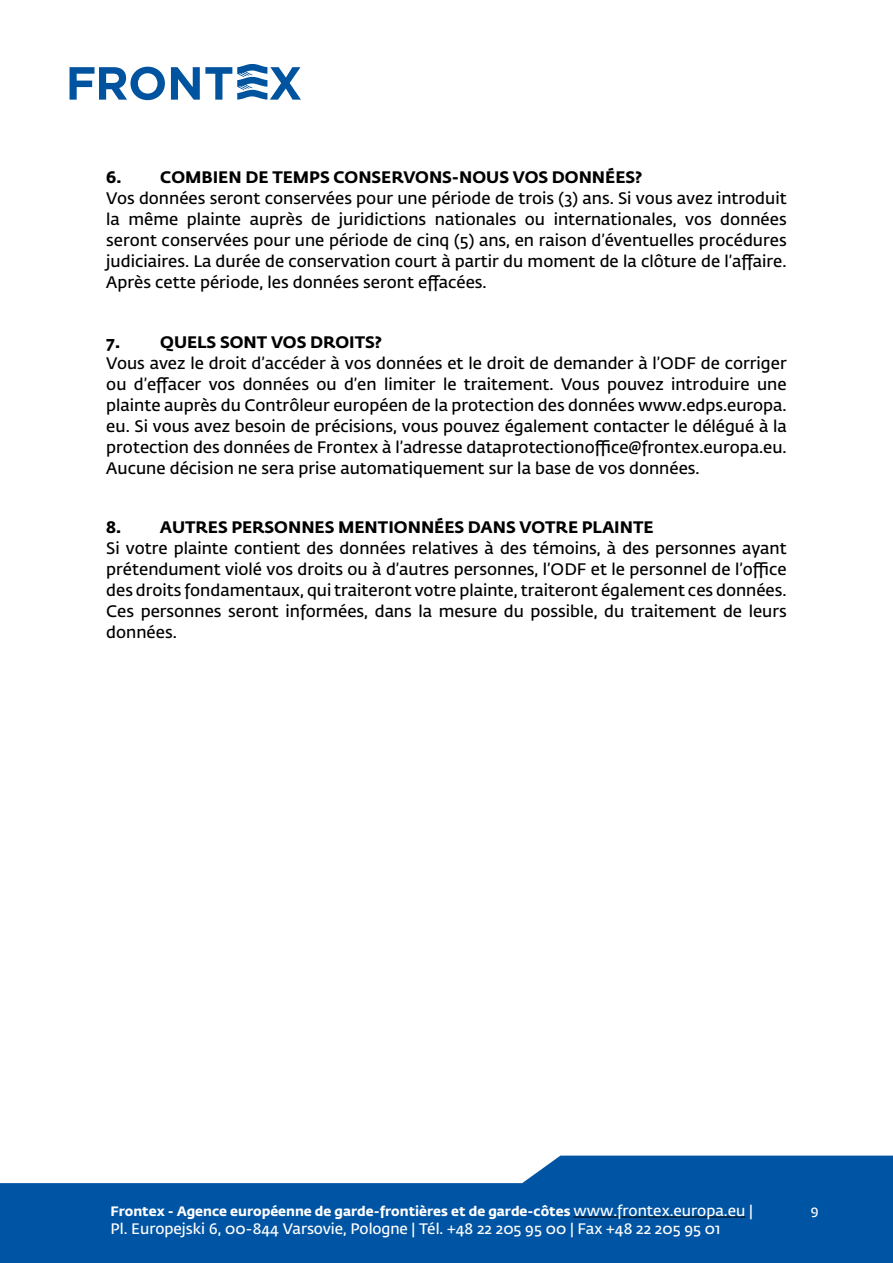
<style>
.page{position:relative;width:893px;height:1263px;background:#fff}
.page>*{position:absolute;margin:0;border:0;box-sizing:border-box;transform-origin:0 0}
.t1{font:600 16.5px/21px "Fedra Sans Pro";color:#000;text-align:justify}
.t2{font:700 16.5px "Fedra Sans Pro";color:#000}
.t3{font:600 15px "Fedra Sans Pro";color:#fff}
.t4{font:700 13.5px "Fedra Sans Pro";color:#fff}
.t5{font:600 13.5px "Fedra Sans Pro";color:#fff}
.s1{font-weight:600;font-size:15px}
</style>
<div class="page">
<svg style="left:0;top:1155px;width:893px;height:108px;fill:#0054a4"></svg>
<hr style="left:574px;top:1216px;width:171px;height:1px;background:#000">
<svg style="left:70px;top:64px;width:231px;height:36px"></svg>
<p class="t2" style="left:106px;top:164px;width:537px">6. COMBIEN DE TEMPS CONSERVONS-NOUS VOS DONNÉES?</p>
<p class="t1" style="left:106px;top:187px;width:682px">Vos données seront conservées pour une période de trois (3) ans. Si vous avez introduit la même plainte auprès de juridictions nationales ou internationales, vos données seront conservées pour une période de cinq (5) ans, en raison d’éventuelles procédures judiciaires. La durée de conservation court à partir du moment de la clôture de l’affaire.<br>Après cette période, les données seront effacées.</p>
<p class="t2" style="left:106px;top:328px;width:15px">7.</p>
<p class="t2" style="left:160px;top:328px;width:223px">QUELS SONT VOS DROITS?</p>
<p class="t1" style="left:106px;top:352px;width:682px">Vous avez le droit d’accéder à vos données et le droit de demander à l’ODF de corriger ou d’effacer vos données ou d’en limiter le traitement. Vous pouvez introduire une plainte auprès du Contrôleur européen de la protection des données www.edps.europa. eu. Si vous avez besoin de précisions, vous pouvez également contacter le délégué à la protection des données de Frontex à l’adresse dataprotectionoffice@frontex.europa.eu.<br>Aucune décision ne sera prise automatiquement sur la base de vos données.</p>
<p class="t2" style="left:106px;top:514px;width:549px">8. AUTRES PERSONNES MENTIONNÉES DANS VOTRE PLAINTE</p>
<p class="t1" style="left:106px;top:537px;width:682px">Si votre plainte contient des données relatives à des témoins, à des personnes ayant prétendument violé vos droits ou à d’autres personnes, l’ODF et le personnel de l’office des droits fondamentaux, qui traiteront votre plainte, traiteront également ces données.<br>Ces personnes seront informées, dans la mesure du possible, du traitement de leurs données.</p>
<p class="t4" style="left:111px;top:1200px;width:644px">Frontex - Agence européenne de garde-frontières et de garde-côtes <span class="s1">www.frontex.europa.eu |</span></p>
<p class="t3" style="left:111px;top:1217px;width:611px">Pl. Europejski 6, 00-844 Varsovie, Pologne | Tél. +48 22 205 95 00 | Fax +48 22 205 95 01</p>
<p class="t5" style="left:811px;top:1200px;width:10px">9</p>
</div>
